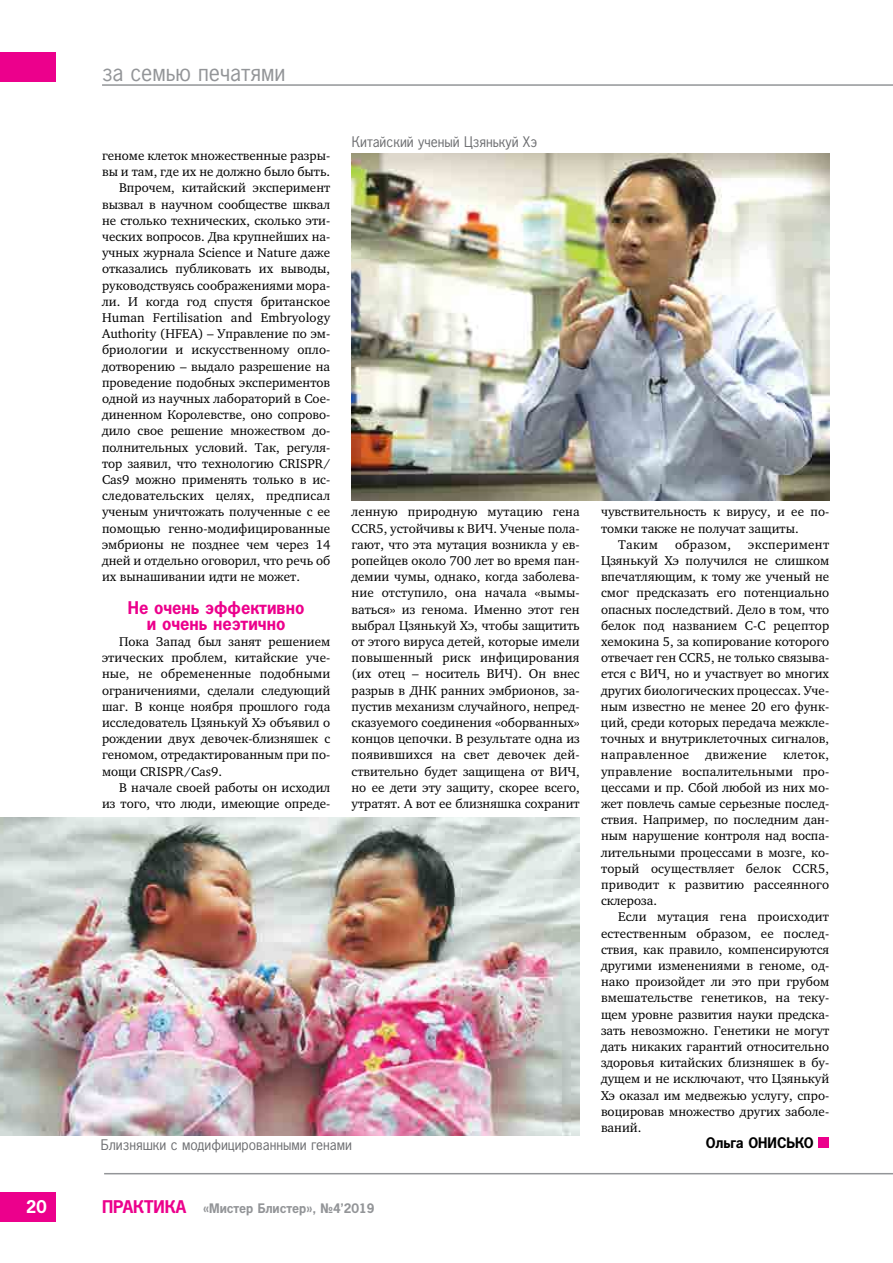
<style>
.page{position:relative;width:893px;height:1263px;background:#fff}
.page>*{position:absolute;margin:0;border:0;box-sizing:border-box;transform-origin:0 0}
.t1{font:24px "Paper Gothic";color:#939598}
.t2{font:700 18px/16.2px "Paper Gothic";color:#ec008c;text-align:center}
.t3{font:700 18px "Paper Gothic";color:#fff}
.t4{font:15px "Paper Gothic";color:#6d6e71}
.t5{font:700 15px "Paper Gothic";color:#000}
.t6{font:700 13.5px "Paper Gothic";color:#939598}
.t7{font:13.05px/16.2px "Charter C";color:#000;text-align:justify}
.t8{font:13.05px "Charter C";letter-spacing:.03em;color:#000}
.s1{font-size:18px;color:#ec008c}
</style>
<div class="page">
<hr style="left:102px;top:84px;width:791px;height:2px;background:#939598">
<div style="left:0;top:52px;width:55px;height:30px;background:#ec008c"></div>
<div style="left:0;top:1192px;width:55px;height:30px;background:#ec008c"></div>
<hr style="left:104px;top:1173px;width:789px;height:1px;background:#939598">
<div style="left:818px;top:1137px;width:11px;height:11px;background:#ec008c"></div>
<img style="left:0;top:818px;width:580px;height:317px">
<img style="left:351px;top:153px;width:478px;height:347px">
<h2 class="t3" style="left:26px;top:1197px;width:22px">20</h2>
<h1 class="t1" style="left:102px;top:59px;width:185px">за семью печатями</h1>
<p class="t7" style="left:102px;top:148px;width:230px">геноме клеток множественные разры-</p>
<p class="t7" style="left:102px;top:164px;width:230px">вы и там, где их не должно было быть.</p>
<p class="t7" style="left:119px;top:180px;width:213px">Впрочем, китайский эксперимент</p>
<p class="t7" style="left:102px;top:196px;width:230px">вызвал в научном сообществе шквал</p>
<p class="t7" style="left:102px;top:212px;width:230px">не столько технических, сколько эти-</p>
<p class="t7" style="left:102px;top:229px;width:230px">ческих вопросов. Два крупнейших на-</p>
<p class="t7" style="left:102px;top:245px;width:230px">учных журнала Science и Nature даже</p>
<p class="t7" style="left:102px;top:261px;width:230px">отказались публиковать их выводы,</p>
<p class="t7" style="left:102px;top:277px;width:230px">руководствуясь соображениями мора-</p>
<p class="t7" style="left:102px;top:293px;width:230px">ли. И когда год спустя британское</p>
<p class="t7" style="left:102px;top:310px;width:230px">Human Fertilisation and Embryology</p>
<p class="t7" style="left:102px;top:326px;width:230px">Authority (HFEA) – Управление по эм-</p>
<p class="t7" style="left:102px;top:342px;width:230px">бриологии и искусственному опло-</p>
<p class="t7" style="left:102px;top:358px;width:230px">дотворению – выдало разрешение на</p>
<p class="t7" style="left:102px;top:374px;width:230px">проведение подобных экспериментов</p>
<p class="t7" style="left:102px;top:391px;width:230px">одной из научных лабораторий в Сое-</p>
<p class="t7" style="left:102px;top:407px;width:230px">диненном Королевстве, оно сопрово-</p>
<p class="t7" style="left:102px;top:423px;width:230px">дило свое решение множеством до-</p>
<p class="t7" style="left:102px;top:439px;width:230px">полнительных условий. Так, регуля-</p>
<p class="t7" style="left:102px;top:455px;width:230px">тор заявил, что технологию CRISPR/</p>
<p class="t7" style="left:102px;top:472px;width:230px">Cas9 можно применять только в ис-</p>
<p class="t7" style="left:102px;top:488px;width:230px">следовательских целях, предписал</p>
<p class="t7" style="left:102px;top:504px;width:230px">ученым уничтожать полученные с ее</p>
<p class="t7" style="left:102px;top:520px;width:230px">помощью генно-модифицированные</p>
<p class="t7" style="left:102px;top:536px;width:230px">эмбрионы не позднее чем через 14</p>
<p class="t7" style="left:102px;top:553px;width:230px">дней и отдельно оговорил, что речь об</p>
<p class="t7" style="left:102px;top:569px;width:200px">их вынашивании идти не может.</p>
<h2 class="t2" style="left:128px;top:599px;width:178px">Не очень эффективно и очень неэтично</h2>
<p class="t7" style="left:102px;top:634px;width:230px;text-indent:17px">Пока Запад был занят решением этических проблем, китайские уче&shy;ные, не обремененные подобными ограничениями, сделали следующий шаг. В конце ноября прошлого года исследователь Цзянькуй Хэ объявил о рождении двух девочек-близняшек с геномом, отредактированным при по&shy;мощи CRISPR/Cas9.</p>
<p class="t7" style="left:102px;top:779px;width:230px;text-align:right">В начале своей работы он исходил<br>из того, что люди, имеющие опреде-</p>
<p class="t4" style="left:352px;top:133px;width:187px">Китайский ученый Цзянькуй Хэ</p>
<p class="t7" style="left:351px;top:504px;width:230px">ленную природную мутацию гена CCR5, устойчивы к ВИЧ. Ученые пола&shy;гают, что эта мутация возникла у ев&shy;ропейцев около 700 лет во время пан&shy;демии чумы, однако, когда заболева&shy;ние отступило, она начала «вымы&shy;ваться» из генома. Именно этот ген выбрал Цзянькуй Хэ, чтобы защитить от этого вируса детей, которые имели повышенный риск инфицирования (их отец – носитель ВИЧ). Он внес разрыв в ДНК ранних эмбрионов, за&shy;пустив механизм случайного, непред&shy;сказуемого соединения «оборванных» концов цепочки. В результате одна из появившихся на свет девочек дей&shy;ствительно будет защищена от ВИЧ, но ее дети эту защиту, скорее всего, утратят. А вот ее близняшка сохранит</p>
<p class="t7" style="left:601px;top:504px;width:230px">чувствительность к вирусу, и ее по-</p>
<p class="t7" style="left:601px;top:520px;width:199px">томки также не получат защиты.</p>
<p class="t7" style="left:618px;top:536px;width:41px">Таким</p>
<p class="t8" style="left:675px;top:537px;width:57px">образом,</p>
<p class="t7" style="left:601px;top:536px;width:230px;text-indent:147px">эксперимент Цзянькуй Хэ получился не слишком впечатляющим, к тому же ученый не смог предсказать его потенциально опасных последствий. Дело в том, что белок под названием C-C рецептор хемокина 5, за копирование которого отвечает ген CCR5, не только связыва&shy;ется с ВИЧ, но и участвует во многих других биологических процессах. Уче&shy;ным известно не менее 20 его функ&shy;ций, среди которых передача межкле&shy;точных и внутриклеточных сигналов, направленное движение клеток, управление воспалительными про&shy;цессами и пр. Сбой любой из них мо&shy;жет повлечь самые серьезные послед&shy;ствия. Например, по последним дан&shy;ным нарушение контроля над воспа&shy;лительными процессами в мозге, ко&shy;торый осуществляет белок CCR5, приводит к развитию рассеянного склероза.</p>
<p class="t7" style="left:601px;top:909px;width:230px;text-indent:17px">Если мутация гена происходит естественным образом, ее послед&shy;ствия, как правило, компенсируются другими изменениями в геноме, од&shy;нако произойдет ли это при грубом вмешательстве генетиков, на теку&shy;щем уровне развития науки предска&shy;зать невозможно. Генетики не могут дать никаких гарантий относительно здоровья китайских близняшек в бу&shy;дущем и не исключают, что Цзянькуй Хэ оказал им медвежью услугу, спро&shy;воцировав множество других заболе&shy;ваний.</p>
<p class="t4" style="left:101px;top:1136px;width:253px">Близняшки с модифицированными генами</p>
<p class="t5" style="left:706px;top:1135px;width:109px">Ольга ОНИСЬКО</p>
<p class="t6" style="left:102px;top:1201px;width:274px"><span class="s1">ПРАКТИКА</span> «Мистер Блистер», №4’2019</p>
</div>
